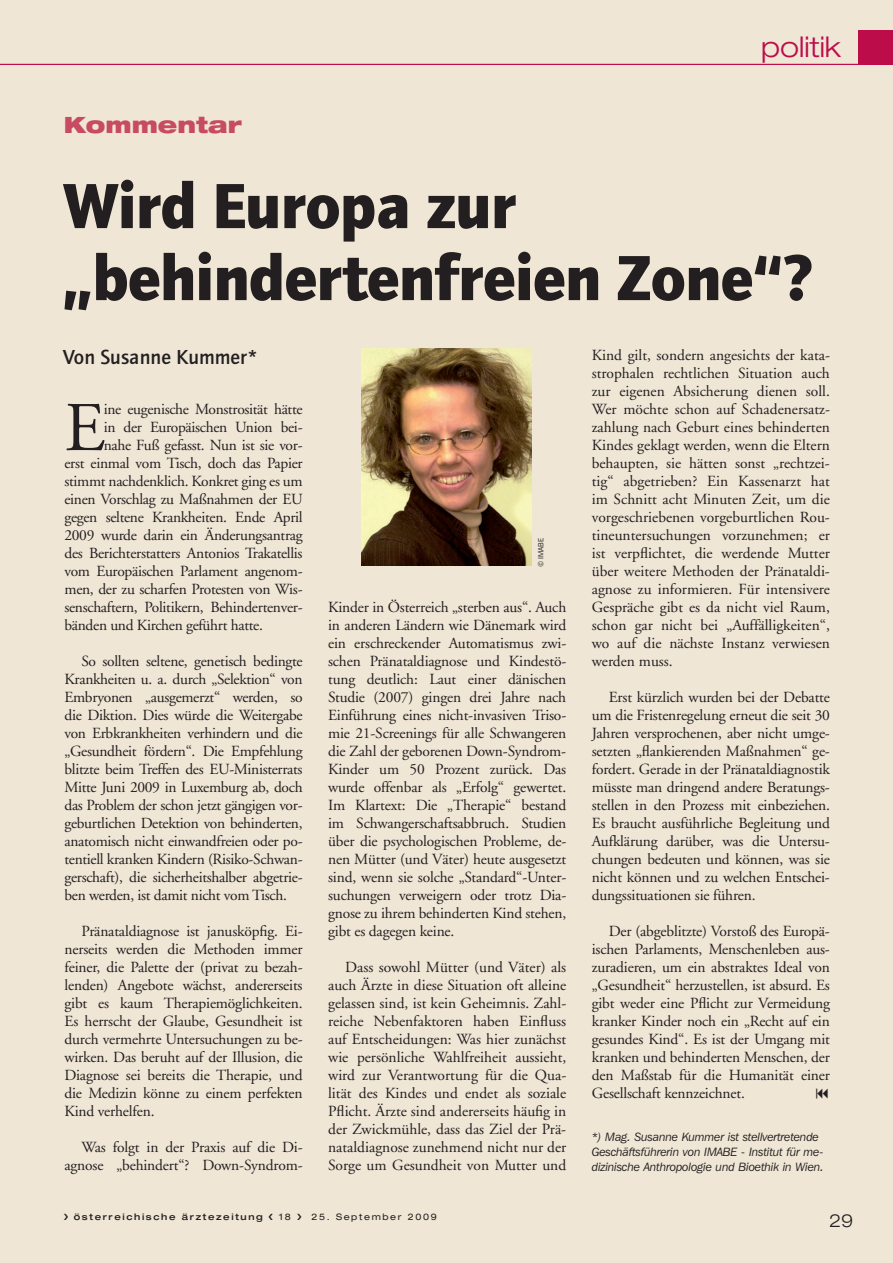
<style>
.page{position:relative;width:893px;height:1263px;background:#f0e6d6}
.page>*{position:absolute;margin:0;border:0;box-sizing:border-box;transform-origin:0 0}
.t1{font:69.75px "Adobe Garamond";color:#231f20}
.t2{font:700 66px/72px "Foundry Journal";letter-spacing:-.01em;color:#231f20}
.t3{font:300 expanded 28.5px "Helvetica Neue";color:#bc0d4a}
.t4{font:900 expanded 22.5px "Helvetica Neue";color:#c74b62}
.t5{font:500 21px "Foundry Journal";color:#231f20}
.t6{font:300 expanded 18px "Helvetica Neue";color:#231f20}
.t7{font:15.45px/18px "Adobe Garamond";letter-spacing:-.02em;color:#231f20;text-align:justify}
.t8{font:italic 12px/14.7px "Franklin Gothic IT Cby BT";letter-spacing:-.01em;color:#231f20}
.t9{font:500 expanded 9px "Helvetica Neue";letter-spacing:.18em;color:#231f20}
.t10{font:expanded 9px "Helvetica Neue";letter-spacing:.18em;color:#231f20}
.t11{font:7.5px "Franklin Gothic IT Cby BT";color:#231f20}
</style>
<div class="page">
<img style="left:361px;top:349px;width:170px;height:217px">
<div style="left:859px;top:30px;width:34px;height:34px;background:#bc0d4a"></div>
<hr style="left:0;top:64px;width:893px;height:1px;background:#bc0d4a">
<svg style="left:816px;top:1089px;width:12px;height:9px"></svg>
<svg style="left:64px;top:1213px;width:4px;height:7px"></svg>
<svg style="left:269px;top:1213px;width:4px;height:7px"></svg>
<svg style="left:297px;top:1213px;width:4px;height:7px"></svg>
<h3 class="t4" style="left:64px;top:111px;width:180px">Kommentar</h3>
<h3 class="t3" style="left:761px;top:30px;width:82px">politik</h3>
<h2 class="t2" style="left:63px;top:170px;width:753px">Wird Europa zur „behindertenfreien Zone“?</h2>
<h3 class="t5" style="left:63px;top:345px;width:197px">Von Susanne Kummer*</h3>
<h1 class="t1" style="left:64px;top:391px;width:42px">E</h1>
<p class="t7" style="left:104px;top:401px;width:200px">ine eugenische Monstrosität hätte</p>
<p class="t7" style="left:104px;top:419px;width:200px">in der Europäischen Union bei-</p>
<p class="t7" style="left:104px;top:437px;width:200px">nahe Fuß gefasst. Nun ist sie vor-</p>
<p class="t7" style="left:64px;top:455px;width:240px">erst einmal vom Tisch, doch das Papier</p>
<p class="t7" style="left:64px;top:473px;width:240px">stimmt nachdenklich. Konkret ging es um</p>
<p class="t7" style="left:64px;top:491px;width:240px">einen Vorschlag zu Maßnahmen der EU</p>
<p class="t7" style="left:64px;top:508px;width:240px">gegen seltene Krankheiten. Ende April</p>
<p class="t7" style="left:64px;top:526px;width:240px">2009 wurde darin ein Änderungsantrag</p>
<p class="t7" style="left:64px;top:544px;width:240px">des Berichterstatters Antonios Trakatellis</p>
<p class="t7" style="left:64px;top:562px;width:240px">vom Europäischen Parlament angenom-</p>
<p class="t7" style="left:64px;top:580px;width:240px">men, der zu scharfen Protesten von Wis-</p>
<p class="t7" style="left:64px;top:598px;width:240px">senschaftern, Politikern, Behindertenver-</p>
<p class="t7" style="left:64px;top:616px;width:200px">bänden und Kirchen geführt hatte.</p>
<p class="t7" style="left:64px;top:652px;width:240px;text-indent:17px">So sollten seltene, genetisch bedingte Krankheiten u. a. durch „Selektion“ von Embryonen „ausgemerzt“ werden, so die Diktion. Dies würde die Weitergabe von Erbkrankheiten verhindern und die „Gesundheit fördern“. Die Empfehlung blitzte beim Treffen des EU-Ministerrats Mitte Juni 2009 in Luxemburg ab, doch das Problem der schon jetzt gängigen vor&shy;geburtlichen Detektion von behinderten, anatomisch nicht einwandfreien oder po&shy;tentiell kranken Kindern (Risiko-Schwan&shy;gerschaft), die sicherheitshalber abgetrie&shy;ben werden, ist damit nicht vom Tisch.</p>
<p class="t7" style="left:64px;top:922px;width:240px;text-indent:17px">Pränataldiagnose ist janusköpfig. Ei&shy;nerseits werden die Methoden immer feiner, die Palette der (privat zu bezah&shy;lenden) Angebote wächst, andererseits gibt es kaum Therapiemöglichkeiten.<br>Es herrscht der Glaube, Gesundheit ist durch vermehrte Untersuchungen zu be&shy;wirken. Das beruht auf der Illusion, die Diagnose sei bereits die Therapie, und die Medizin könne zu einem perfekten Kind verhelfen.</p>
<p class="t7" style="left:64px;top:1138px;width:240px;text-align:right">Was folgt in der Praxis auf die Di&shy;agnose „behindert“? Down-Syndrom-</p>
<p class="t11" style="left:536px;top:567px;width:31px;rotate:-90deg">© IMABE</p>
<p class="t7" style="left:328px;top:598px;width:240px">Kinder in Österreich „sterben aus“. Auch in anderen Ländern wie Dänemark wird ein erschreckender Automatismus zwi&shy;schen Pränataldiagnose und Kindestö&shy;tung deutlich: Laut einer dänischen Studie (2007) gingen drei Jahre nach Einführung eines nicht-invasiven Triso&shy;mie 21-Screenings für alle Schwangeren die Zahl der geborenen Down-Syndrom-Kinder um 50 Prozent zurück. Das wurde offenbar als „Erfolg“ gewertet.<br>Im Klartext: Die „Therapie“ bestand im Schwangerschaftsabbruch. Studien über die psychologischen Probleme, de&shy;nen Mütter (und Väter) heute ausgesetzt sind, wenn sie solche „Standard“-Unter&shy;suchungen verweigern oder trotz Dia&shy;gnose zu ihrem behinderten Kind stehen, gibt es dagegen keine.</p>
<p class="t7" style="left:328px;top:958px;width:240px;text-indent:17px">Dass sowohl Mütter (und Väter) als auch Ärzte in diese Situation oft alleine gelassen sind, ist kein Geheimnis. Zahl&shy;reiche Nebenfaktoren haben Einfluss auf Entscheidungen: Was hier zunächst wie persönliche Wahlfreiheit aussieht, wird zur Verantwortung für die Qua&shy;lität des Kindes und endet als soziale Pflicht. Ärzte sind andererseits häufig in der Zwickmühle, dass das Ziel der Prä&shy;nataldiagnose zunehmend nicht nur der Sorge um Gesundheit von Mutter und</p>
<p class="t9" style="left:74px;top:1211px;width:191px">österreichische ärztezeitung</p>
<p class="t10" style="left:279px;top:1211px;width:13px">18</p>
<p class="t10" style="left:312px;top:1211px;width:127px">25. September 2009</p>
<p class="t7" style="left:592px;top:346px;width:240px">Kind gilt, sondern angesichts der kata&shy;strophalen rechtlichen Situation auch zur eigenen Absicherung dienen soll.<br>Wer möchte schon auf Schadenersatz&shy;zahlung nach Geburt eines behinderten Kindes geklagt werden, wenn die Eltern behaupten, sie hätten sonst „rechtzei&shy;tig“ abgetrieben? Ein Kassenarzt hat im Schnitt acht Minuten Zeit, um die vorgeschriebenen vorgeburtlichen Rou&shy;tineuntersuchungen vorzunehmen; er ist verpflichtet, die werdende Mutter über weitere Methoden der Pränataldi&shy;agnose zu informieren. Für intensivere Gespräche gibt es da nicht viel Raum, schon gar nicht bei „Auffälligkeiten“, wo auf die nächste Instanz verwiesen werden muss.</p>
<p class="t7" style="left:592px;top:688px;width:240px;text-indent:17px">Erst kürzlich wurden bei der Debatte um die Fristenregelung erneut die seit 30<br>Jahren versprochenen, aber nicht umge&shy;setzten „flankierenden Maßnahmen“ ge&shy;fordert. Gerade in der Pränataldiagnostik müsste man dringend andere Beratungs&shy;stellen in den Prozess mit einbeziehen.<br>Es braucht ausführliche Begleitung und Aufklärung darüber, was die Untersu&shy;chungen bedeuten und können, was sie nicht können und zu welchen Entschei&shy;dungssituationen sie führen.</p>
<p class="t7" style="left:592px;top:922px;width:240px;text-indent:17px">Der (abgeblitzte) Vorstoß des Europä&shy;ischen Parlaments, Menschenleben aus&shy;zuradieren, um ein abstraktes Ideal von „Gesundheit“ herzustellen, ist absurd. Es gibt weder eine Pflicht zur Vermeidung kranker Kinder noch ein „Recht auf ein gesundes Kind“. Es ist der Umgang mit kranken und behinderten Menschen, der den Maßstab für die Humanität einer Gesellschaft kennzeichnet.</p>
<p class="t8" style="left:592px;top:1129px;width:233px">*) Mag. Susanne Kummer ist stellvertretende<br>Geschäftsführerin von IMABE - Institut für me&shy;dizinische Anthropologie und Bioethik in Wien.</p>
<p class="t6" style="left:829px;top:1209px;width:26px">29</p>
</div>
